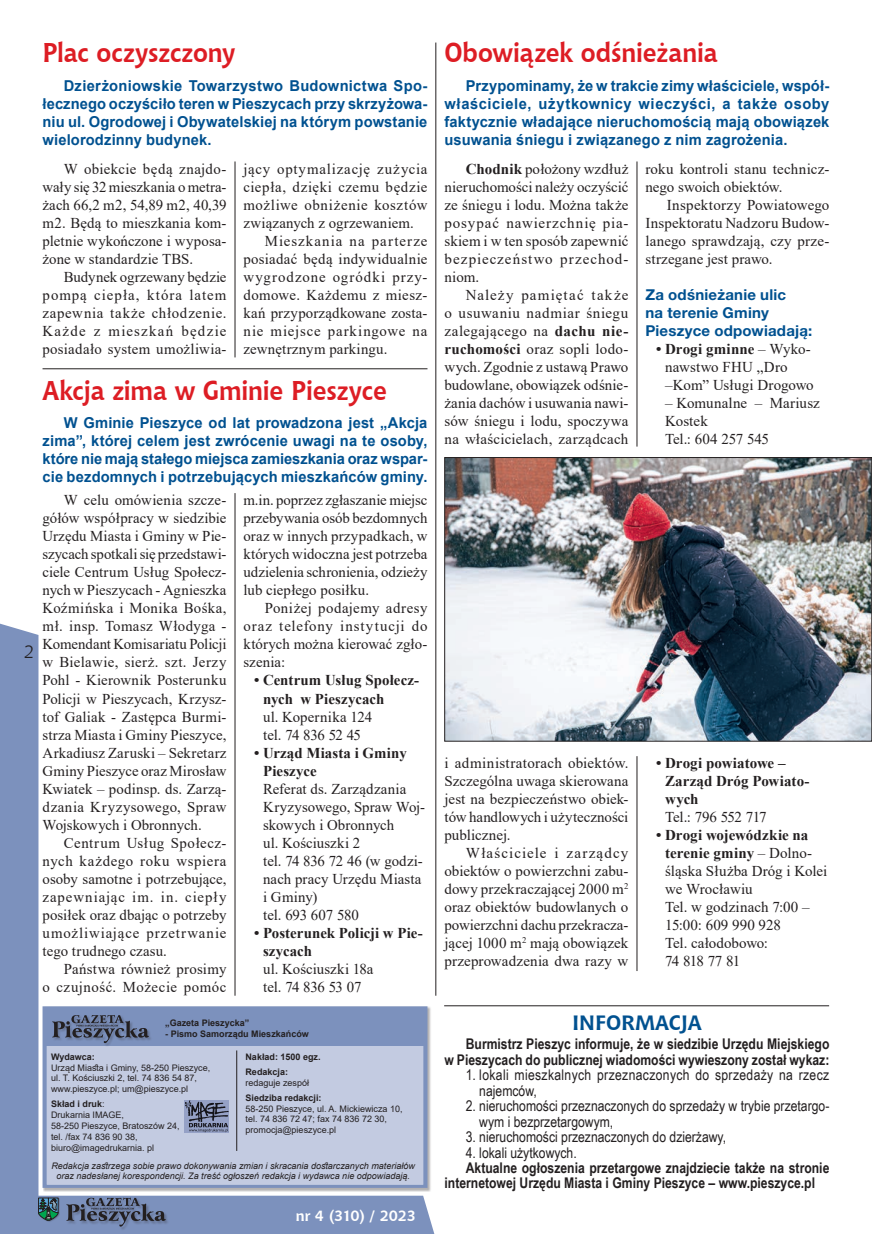
<style>
.page{position:relative;width:872px;height:1234px;background:#fff}
.page>*{position:absolute;margin:0;border:0;box-sizing:border-box;transform-origin:0 0}
.t1{font:700 27px "Chianti BT";letter-spacing:-.005em;color:#dd1d24;scale:.93 1}
.t2{font:700 20.55px "Chianti BT";color:#015190}
.t3{font:18px "Chianti BT";color:#231f20}
.t4{font:15px/18px "Times New Roman";letter-spacing:.015em;color:#231f20;text-align:justify}
.t5{font:700 15px/18px "Arial";letter-spacing:.01em;color:#015190;text-align:justify}
.t6{font:700 15px/18px "Times New Roman";letter-spacing:.005em;color:#231f20}
.t7{font:700 15px/18px "Helvetica Neue LT Pro";letter-spacing:.015em;color:#015190}
.t8{font:15px "Times New Roman";letter-spacing:.04em;color:#231f20}
.t9{font:15px "Times New Roman";letter-spacing:.055em;color:#231f20}
.t10{font:15px "Times New Roman";letter-spacing:.06em;color:#231f20}
.t11{font:15px "Times New Roman";letter-spacing:.07em;color:#231f20}
.t12{font:15px "Times New Roman";letter-spacing:-.035em;color:#231f20}
.t13{font:700 15px "Chianti BT";letter-spacing:-.01em;color:#fff}
.t14{font:700 14.7px/15.5px "Arial Narrow";color:#231f20;text-align:right}
.t15{font:14.7px/15.5px "Arial Narrow";color:#231f20}
.t16{font:14.7px/15.5px "Arial Narrow";letter-spacing:.025em;color:#231f20}
.t17{font:9px/10.8px "Arial";color:#231f20}
.t18{font:italic 9px/10.8px "Arial";color:#231f20;text-align:center}
.t19{font:700 9px/15px "Arial";color:#231f20}
.s1{font-weight:700}
</style>
<div class="page">
<svg style="left:0;top:619px;width:437px;height:614px"></svg>
<hr style="left:236px;top:1050px;width:1px;height:100px;background:#231f20">
<hr style="left:444px;top:1005px;width:385px;height:1px;background:#231f20">
<hr style="left:43px;top:368px;width:384px;height:1px;background:#231f20">
<hr style="left:435px;top:43px;width:1px;height:952px;background:#231f20">
<hr style="left:235px;top:161px;width:1px;height:196px;background:#231f20">
<hr style="left:235px;top:493px;width:1px;height:502px;background:#231f20">
<hr style="left:636px;top:161px;width:1px;height:285px;background:#231f20">
<hr style="left:636px;top:756px;width:1px;height:214px;background:#231f20">
<img style="left:444px;top:457px;width:428px;height:284px">
<p class="t3" style="left:24px;top:639px;width:12px">2</p>
<h1 class="t1" style="left:43px;top:34px;width:209px">Plac oczyszczony</h1>
<p class="t5" style="left:43px;top:76px;width:386px;text-indent:21px">Dzierżoniowskie Towarzystwo Budownictwa Spo&shy;łecznego oczyściło teren w Pieszycach przy skrzyżowa&shy;niu ul. Ogrodowej i Obywatelskiej na którym powstanie wielorodzinny budynek.</p>
<p class="t4" style="left:43px;top:159px;width:185px;text-indent:21px">W obiekcie będą znajdo&shy;wały się 32 mieszkania o metra&shy;żach 66,2 m2, 54,89 m2, 40,39 m2. Będą to mieszkania kom&shy;pletnie wykończone i wyposa&shy;żone w standardzie TBS.</p>
<p class="t4" style="left:43px;top:267px;width:185px;text-indent:21px">Budynek ogrzewany będzie pompą ciepła, która latem zapewnia także chłodzenie.<br>Każde z mieszkań będzie posiadało system umożliwia-</p>
<p class="t9" style="left:243px;top:158px;width:185px">jący optymalizację zużycia</p>
<p class="t8" style="left:243px;top:176px;width:185px">ciepła, dzięki czemu będzie</p>
<p class="t8" style="left:243px;top:194px;width:185px">możliwe obniżenie kosztów</p>
<p class="t4" style="left:243px;top:213px;width:172px">związanych z ogrzewaniem.</p>
<p class="t11" style="left:265px;top:230px;width:164px">Mieszkania na parterze</p>
<p class="t4" style="left:243px;top:249px;width:185px">posiadać będą indywidualnie</p>
<p class="t10" style="left:243px;top:266px;width:185px">wygrodzone ogródki przy-</p>
<p class="t4" style="left:243px;top:285px;width:185px">domowe. Każdemu z miesz-</p>
<p class="t4" style="left:243px;top:303px;width:185px">kań przyporządkowane zosta-</p>
<p class="t9" style="left:243px;top:320px;width:185px">nie miejsce parkingowe na</p>
<p class="t4" style="left:243px;top:339px;width:145px">zewnętrznym parkingu.</p>
<h1 class="t1" style="left:43px;top:371px;width:372px">Akcja zima w Gminie Pieszyce</h1>
<p class="t5" style="left:43px;top:414px;width:386px;text-indent:21px">W Gminie Pieszyce od lat prowadzona jest „Akcja zima”, której celem jest zwrócenie uwagi na te osoby, które nie mają stałego miejsca zamieszkania oraz wspar&shy;cie bezdomnych i potrzebujących mieszkańców gminy.</p>
<p class="t4" style="left:43px;top:490px;width:185px;text-indent:21px">W celu omówienia szcze&shy;gółów współpracy w siedzibie Urzędu Miasta i Gminy w Pie&shy;szycach spotkali się przedstawi&shy;ciele Centrum Usług Społecz&shy;nych w Pieszycach - Agnieszka Koźmińska i Monika Bośka, mł. insp. Tomasz Włodyga - Komendant Komisariatu Policji w Bielawie, sierż. szt. Jerzy Pohl - Kierownik Posterunku Policji w Pieszycach, Krzysz&shy;tof Galiak - Zastępca Burmi&shy;strza Miasta i Gminy Pieszyce, Arkadiusz Zaruski – Sekretarz Gminy Pieszyce oraz Mirosław Kwiatek – podinsp. ds. Zarzą&shy;dzania Kryzysowego, Spraw Wojskowych i Obronnych.</p>
<p class="t4" style="left:43px;top:832px;width:185px;text-indent:21px">Centrum Usług Społecz&shy;nych każdego roku wspiera osoby samotne i potrzebujące, zapewniając im. in. ciepły posiłek oraz dbając o potrzeby umożliwiające przetrwanie tego trudnego czasu.</p>
<p class="t4" style="left:43px;top:958px;width:185px;text-align:right">Państwa również prosimy<br>o czujność. Możecie pomóc</p>
<p class="t4" style="left:243px;top:490px;width:185px">m.in. poprzez zgłaszanie miejsc przebywania osób bezdomnych oraz w innych przypadkach, w których widoczna jest potrzeba udzielenia schronienia, odzieży lub ciepłego posiłku.</p>
<p class="t4" style="left:243px;top:598px;width:185px;text-indent:21px">Poniżej podajemy adresy oraz telefony instytucji do których można kierować zgło&shy;szenia:</p>
<p class="t6" style="left:263px;top:671px;width:158px;text-indent:-9px">• Centrum Usług Społecz&shy;nych w Pieszycach</p>
<p class="t4" style="left:263px;top:706px;width:111px">ul. Kopernika 124 tel. 74 836 52 45</p>
<p class="t6" style="left:263px;top:743px;width:145px;text-indent:-9px">• Urząd Miasta i Gminy<br>Pieszyce</p>
<p class="t4" style="left:263px;top:778px;width:164px;text-align:left">Referat ds. Zarządzania<br>Kryzysowego, Spraw Woj&shy;skowych i Obronnych<br>ul. Kościuszki 2<br>tel. 74 836 72 46 (w godzi&shy;nach pracy Urzędu Miasta i Gminy)<br>tel. 693 607 580</p>
<p class="t6" style="left:263px;top:923px;width:161px;text-indent:-9px">• Posterunek Policji w Pie&shy;szycach</p>
<p class="t4" style="left:263px;top:958px;width:112px">ul. Kościuszki 18a tel. 74 836 53 07</p>
<p class="t19" style="left:165px;top:1014px;width:86px">„Gazeta Pieszycka”</p>
<p class="t19" style="left:165px;top:1025px;width:145px">- Pismo Samorządu Mieszkańców</p>
<p class="t19" style="left:245px;top:1049px;width:77px">Nakład: 1500 egz.<br>Redakcja:</p>
<p class="t17" style="left:245px;top:1076px;width:65px">redaguje zespół</p>
<p class="t19" style="left:245px;top:1089px;width:78px">Siedziba redakcji:</p>
<p class="t17" style="left:245px;top:1102px;width:159px">58-250 Pieszyce, ul. A. Mickiewicza 10, tel. 74 836 72 47; fax 74 836 72 30, promocja@pieszyce.pl</p>
<p class="t18" style="left:51px;top:1159px;width:365px">Redakcja zastrzega sobie prawo dokonywania zmian i skracania dostarczanych materiałów oraz nadesłanej korespondencji. Za treść ogłoszeń redakcja i wydawca nie odpowiadają.</p>
<p class="t19" style="left:51px;top:1049px;width:45px">Wydawca:</p>
<p class="t17" style="left:51px;top:1061px;width:161px">Urząd Miasta i Gminy, 58-250 Pieszyce, ul. T. Kościuszki 2, tel. 74 836 54 87, www.pieszyce.pl; um@pieszyce.pl</p>
<p class="t17" style="left:51px;top:1098px;width:130px"><span class="s1">Skład i druk</span>:<br>Drukarnia IMAGE,<br>58-250 Pieszyce, Bratoszów 24, tel. /fax 74 836 90 38, biuro@imagedrukarnia. pl</p>
<p class="t13" style="left:296px;top:1204px;width:122px">nr 4 (310) / 2023</p>
<h1 class="t1" style="left:444px;top:34px;width:295px">Obowiązek odśnieżania</h1>
<p class="t5" style="left:444px;top:76px;width:386px;text-indent:21px">Przypominamy, że w trakcie zimy właściciele, współ&shy;właściciele, użytkownicy wieczyści, a także osoby faktycznie władające nieruchomością mają obowiązek usuwania śniegu i związanego z nim zagrożenia.</p>
<p class="t4" style="left:444px;top:159px;width:185px;text-indent:21px"><span class="s1">Chodnik</span> położony wzdłuż nieruchomości należy oczyścić ze śniegu i lodu. Można także posypać nawierzchnię pia&shy;skiem i w ten sposób zapewnić bezpieczeństwo przechod&shy;niom.</p>
<p class="t4" style="left:444px;top:285px;width:185px;text-indent:21px">Należy pamiętać także o usuwaniu nadmiar śniegu zalegającego na <span class="s1">dachu nie&shy;ruchomości</span> oraz sopli lodo&shy;wych. Zgodnie z ustawą Prawo budowlane, obowiązek odśnie&shy;żania dachów i usuwania nawi&shy;sów śniegu i lodu, spoczywa na właścicielach, zarządcach</p>
<p class="t4" style="left:645px;top:159px;width:185px">roku kontroli stanu technicz&shy;nego swoich obiektów.</p>
<p class="t4" style="left:645px;top:195px;width:185px;text-indent:21px">Inspektorzy Powiatowego Inspektoratu Nadzoru Budow&shy;lanego sprawdzają, czy prze&shy;strzegane jest prawo.</p>
<p class="t7" style="left:645px;top:285px;width:168px">Za odśnieżanie ulic<br>na terenie Gminy<br>Pieszyce odpowiadają:</p>
<p class="t4" style="left:665px;top:339px;width:150px;text-align:left;text-indent:-9px"><span class="s1">• Drogi gminne</span> – Wyko&shy;nawstwo FHU „Dro –Kom” Usługi Drogowo</p>
<p class="t4" style="left:665px;top:393px;width:156px;text-align:left">– Komunalne – Mariusz<br>Kostek<br>Tel.: 604 257 545</p>
<p class="t4" style="left:444px;top:753px;width:185px">i administratorach obiektów.<br>Szczególna uwaga skierowana jest na bezpieczeństwo obiek&shy;tów handlowych i użyteczności publicznej.</p>
<p class="t4" style="left:444px;top:843px;width:185px;text-indent:21px">Właściciele i zarządcy obiektów o powierzchni zabu&shy;dowy przekraczającej 2000 m<sup>2 </sup>oraz obiektów budowlanych o powierzchni dachu przekracza&shy;jącej 1000 m<sup>2</sup> mają obowiązek przeprowadzenia dwa razy w</p>
<p class="t6" style="left:665px;top:753px;width:146px;text-indent:-9px">• Drogi powiatowe –<br>Zarząd Dróg Powiato&shy;wych</p>
<p class="t12" style="left:665px;top:806px;width:103px">Tel.: 796 552 717</p>
<p class="t4" style="left:665px;top:825px;width:164px;text-align:left;text-indent:-9px"><span class="s1">• Drogi wojewódzkie na terenie gminy</span> – Dolno&shy;śląska Służba Dróg i Kolei we Wrocławiu<br>Tel. w godzinach 7:00 –<br>15:00: 609 990 928<br>Tel. całodobowo:<br>74 818 77 81</p>
<h2 class="t2" style="left:572px;top:1007px;width:131px">INFORMACJA</h2>
<p class="t14" style="left:444px;top:1035px;width:386px">Burmistrz Pieszyc informuje, że w siedzibie Urzędu Miejskiego<br>w Pieszycach do publicznej wiadomości wywieszony został wykaz:</p>
<p class="t16" style="left:479px;top:1066px;width:351px;text-indent:-14px">1. lokali mieszkalnych przeznaczonych do sprzedaży na rzecz najemców,</p>
<p class="t15" style="left:479px;top:1097px;width:351px;text-indent:-14px">2. nieruchomości przeznaczonych do sprzedaży w trybie przetargo&shy;wym i bezprzetargowym,</p>
<p class="t15" style="left:466px;top:1128px;width:262px">3. nieruchomości przeznaczonych do dzierżawy,</p>
<p class="t15" style="left:466px;top:1143px;width:112px">4. lokali użytkowych.</p>
<p class="t14" style="left:444px;top:1158px;width:386px;text-align:left;text-indent:21px">Aktualne ogłoszenia przetargowe znajdziecie także na stronie internetowej Urzędu Miasta i Gminy Pieszyce – www.pieszyce.pl</p>
</div>
